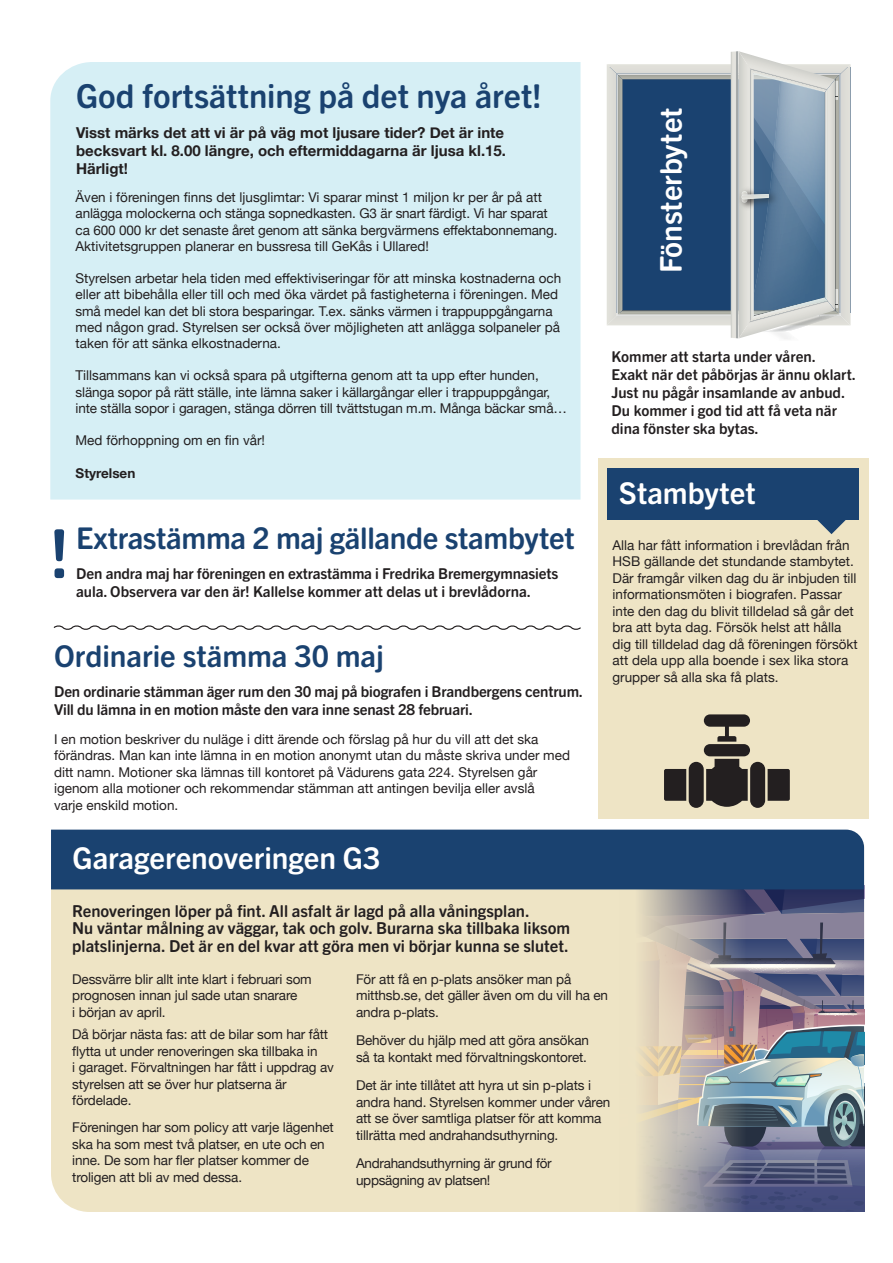
<style>
.page{position:relative;width:893px;height:1263px;background:#fff}
.page>*{position:absolute;margin:0;border:0;box-sizing:border-box;transform-origin:0 0}
.t1{font:700 67.95px "Trade Gothic Next SR Pro";color:#1a4270}
.t2{font:700 33px "Trade Gothic Next SR Pro";color:#1a4270}
.t3{font:700 30px "Trade Gothic Next SR Pro";letter-spacing:-.01em;color:#1a4270}
.t4{font:700 30px "Trade Gothic Next SR Pro";color:#fff}
.t5{font:700 16.5px/17.9px "Trade Gothic Next SR Pro";color:#231f20}
.t6{font:700 15px/18px "Trade Gothic Next SR Pro";letter-spacing:-.01em;color:#231f20}
.t7{font:700 15px/18px "Helvetica Neue";color:#231f20}
.t8{font:13.5px/16.5px "Helvetica Neue";color:#231f20}
.t9{font:13.5px/16.5px "Helvetica Neue";letter-spacing:-.02em;color:#231f20}
.t10{font:700 13.5px "Helvetica Neue";color:#231f20}
</style>
<div class="page">
<div style="left:51px;top:889px;width:813px;height:323px;background:#eee4c5"></div>
<img style="left:619px;top:889px;width:245px;height:322px">
<div style="left:598px;top:458px;width:270px;height:361px;background:#eee4c5"></div>
<svg style="left:53px;top:625px;width:528px;height:5px"></svg>
<div style="left:51px;top:830px;width:813px;height:59px;background:#1a4270"></div>
<div style="left:608px;top:468px;width:251px;height:52px;background:#1a4270"></div>
<svg style="left:817px;top:520px;width:29px;height:14px"></svg>
<div style="left:50px;top:62px;width:531px;height:438px;background:#d6eff5"></div>
<svg style="left:607px;top:51px;width:243px;height:288px;background:#7a90a6"></svg>
<svg style="left:768px;top:769px;width:22px;height:32px"></svg>
<svg style="left:664px;top:769px;width:22px;height:32px"></svg>
<div style="left:689px;top:762px;width:15px;height:46px;background:#231f20;border-radius:7px"></div>
<div style="left:750px;top:762px;width:15px;height:46px;background:#231f20;border-radius:7px"></div>
<svg style="left:704px;top:736px;width:46px;height:71px"></svg>
<svg style="left:725px;top:723px;width:4px;height:17px"></svg>
<svg style="left:704px;top:714px;width:46px;height:13px"></svg>
<p class="t2" style="left:76px;top:73px;width:467px">God fortsättning på det nya året!</p>
<p class="t7" style="left:76px;top:124px;width:431px">Visst märks det att vi är på väg mot ljusare tider? Det är inte becksvart kl. 8.00 längre, och eftermiddagarna är ljusa kl.15.<br>Härligt!</p>
<p class="t8" style="left:76px;top:190px;width:483px">Även i föreningen finns det ljusglimtar: Vi sparar minst 1 miljon kr per år på att anlägga molockerna och stänga sopnedkasten. G3 är snart färdigt. Vi har sparat ca 600 000 kr det senaste året genom att sänka bergvärmens effektabonnemang.<br>Aktivitetsgruppen planerar en bussresa till GeKås i Ullared!</p>
<p class="t8" style="left:76px;top:271px;width:487px">Styrelsen arbetar hela tiden med effektiviseringar för att minska kostnaderna och eller att bibehålla eller till och med öka värdet på fastigheterna i föreningen. Med små medel kan det bli stora besparingar. T.ex. sänks värmen i trappuppgångarna med någon grad. Styrelsen ser också över möjligheten att anlägga solpaneler på taken för att sänka elkostnaderna.</p>
<p class="t8" style="left:76px;top:368px;width:493px">Tillsammans kan vi också spara på utgifterna genom att ta upp efter hunden, slänga sopor på rätt ställe, inte lämna saker i källargångar eller i trappuppgångar, inte ställa sopor i garagen, stänga dörren till tvättstugan m.m. Många bäckar små…</p>
<p class="t8" style="left:76px;top:433px;width:191px">Med förhoppning om en fin vår!</p>
<p class="t10" style="left:76px;top:462px;width:61px">Styrelsen</p>
<p class="t1" style="left:50px;top:506px;width:21px">!</p>
<p class="t3" style="left:76px;top:517px;width:500px">Extrastämma 2 maj gällande stambytet</p>
<p class="t6" style="left:76px;top:564px;width:483px">Den andra maj har föreningen en extrastämma i Fredrika Bremergymnasiets aula. Observera var den är! Kallelse kommer att delas ut i brevlådorna.</p>
<p class="t3" style="left:54px;top:635px;width:331px">Ordinarie stämma 30 maj</p>
<p class="t6" style="left:54px;top:682px;width:531px">Den ordinarie stämman äger rum den 30 maj på biografen i Brandbergens centrum.<br>Vill du lämna in en motion måste den vara inne senast 28 februari.</p>
<p class="t8" style="left:54px;top:731px;width:517px">I en motion beskriver du nuläge i ditt ärende och förslag på hur du vill att det ska förändras. Man kan inte lämna in en motion anonymt utan du måste skriva under med ditt namn. Motioner ska lämnas till kontoret på Vädurens gata 224. Styrelsen går igenom alla motioner och rekommendar stämman att antingen bevilja eller avslå<br>varje enskild motion.</p>
<p class="t4" style="left:73px;top:837px;width:309px">Garagerenoveringen G3</p>
<p class="t5" style="left:72px;top:900px;width:500px">Renoveringen löper på fint. All asfalt är lagd på alla våningsplan.<br>Nu väntar målning av väggar, tak och golv. Burarna ska tillbaka liksom platslinjerna. Det är en del kvar att göra men vi börjar kunna se slutet.</p>
<p class="t4" style="left:650px;top:273px;width:168px;rotate:-90deg">Fönsterbytet</p>
<p class="t6" style="left:611px;top:346px;width:246px">Kommer att starta under våren.<br>Exakt när det påbörjas är ännu oklart.<br>Just nu pågår insamlande av anbud.<br>Du kommer i god tid att få veta när dina fönster ska bytas.</p>
<p class="t4" style="left:619px;top:472px;width:138px">Stambytet</p>
<p class="t8" style="left:612px;top:537px;width:247px">Alla har fått information i brevlådan från HSB gällande det stundande stambytet.<br>Där framgår vilken dag du är inbjuden till informationsmöten i biografen. Passar inte den dag du blivit tilldelad så går det bra att byta dag. Försök helst att hålla dig till tilldelad dag då föreningen försökt att dela upp alla boende i sex lika stora grupper så alla ska få plats.</p>
<p class="t8" style="left:72px;top:971px;width:241px">Dessvärre blir allt inte klart i februari som prognosen innan jul sade utan snarare<br>i början av april.</p>
<p class="t8" style="left:72px;top:1027px;width:263px">Då börjar nästa fas: att de bilar som har fått flytta ut under renoveringen ska tillbaka in<br>i garaget. Förvaltningen har fått i uppdrag av styrelsen att se över hur platserna är fördelade.</p>
<p class="t8" style="left:72px;top:1120px;width:263px">Föreningen har som policy att varje lägenhet ska ha som mest två platser, en ute och en inne. De som har fler platser kommer de troligen att bli av med dessa.</p>
<p class="t8" style="left:356px;top:971px;width:254px">För att få en p-plats ansöker man på mitthsb.se, det gäller även om du vill ha en andra p-plats.</p>
<p class="t8" style="left:356px;top:1033px;width:234px">Behöver du hjälp med att göra ansökan så ta kontakt med förvaltningskontoret.</p>
<p class="t8" style="left:356px;top:1078px;width:256px">Det är inte tillåtet att hyra ut sin p-plats i andra hand. Styrelsen kommer under våren att se över samtliga platser för att komma tillrätta med andrahandsuthyrning.</p>
<p class="t9" style="left:356px;top:1156px;width:197px">Andrahandsuthyrning är grund för uppsägning av platsen!</p>
</div>
